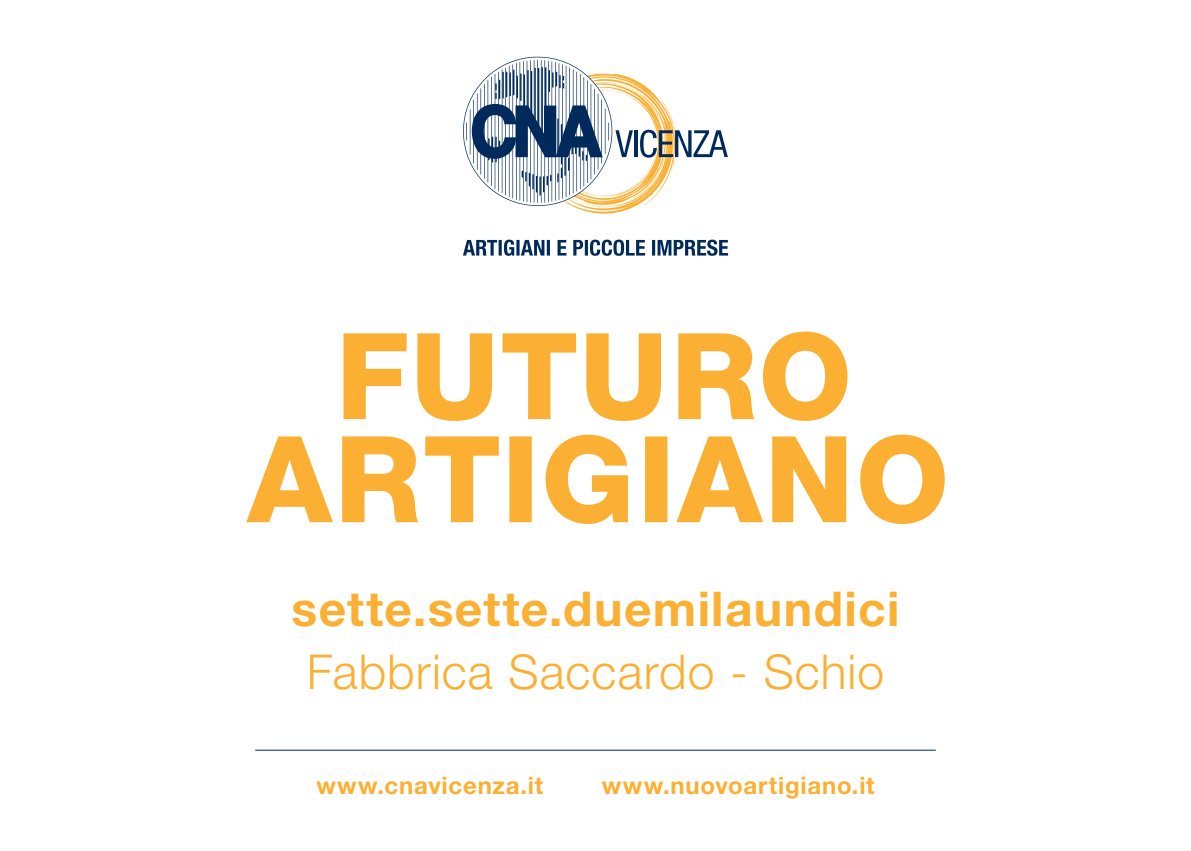
<style>
.page{position:relative;width:1191px;height:851px;background:#fff}
.page>*{position:absolute;margin:0;border:0;box-sizing:border-box;transform-origin:0 0}
.t1{font:700 48px "Helvetica Neue LT Std";letter-spacing:.03em;color:#fbb034}
.t2{font:300 48px "Helvetica Neue LT Std";letter-spacing:.02em;color:#fbb034}
.t3{font:700 24px "Helvetica Neue LT Std";letter-spacing:.03em;color:#fbb034}
</style>
<div class="page">
<svg style="left:246px;top:434px;width:698px;height:90px"></svg>
<svg style="left:343px;top:331px;width:504px;height:90px"></svg>
<svg style="left:463px;top:57px;width:265px;height:157px"></svg>
<svg style="left:463px;top:239px;width:265px;height:17px"></svg>
<hr style="left:255px;top:749px;width:680px;height:1px;background:#00295c">
<p class="t1" style="left:291px;top:579px;width:609px">sette.sette.duemilaundici</p>
<p class="t2" style="left:307px;top:642px;width:578px">Fabbrica Saccardo - Schio</p>
<p class="t3" style="left:316px;top:770px;width:228px">www.cnavicenza.it</p>
<p class="t3" style="left:602px;top:770px;width:274px">www.nuovoartigiano.it</p>
</div>
